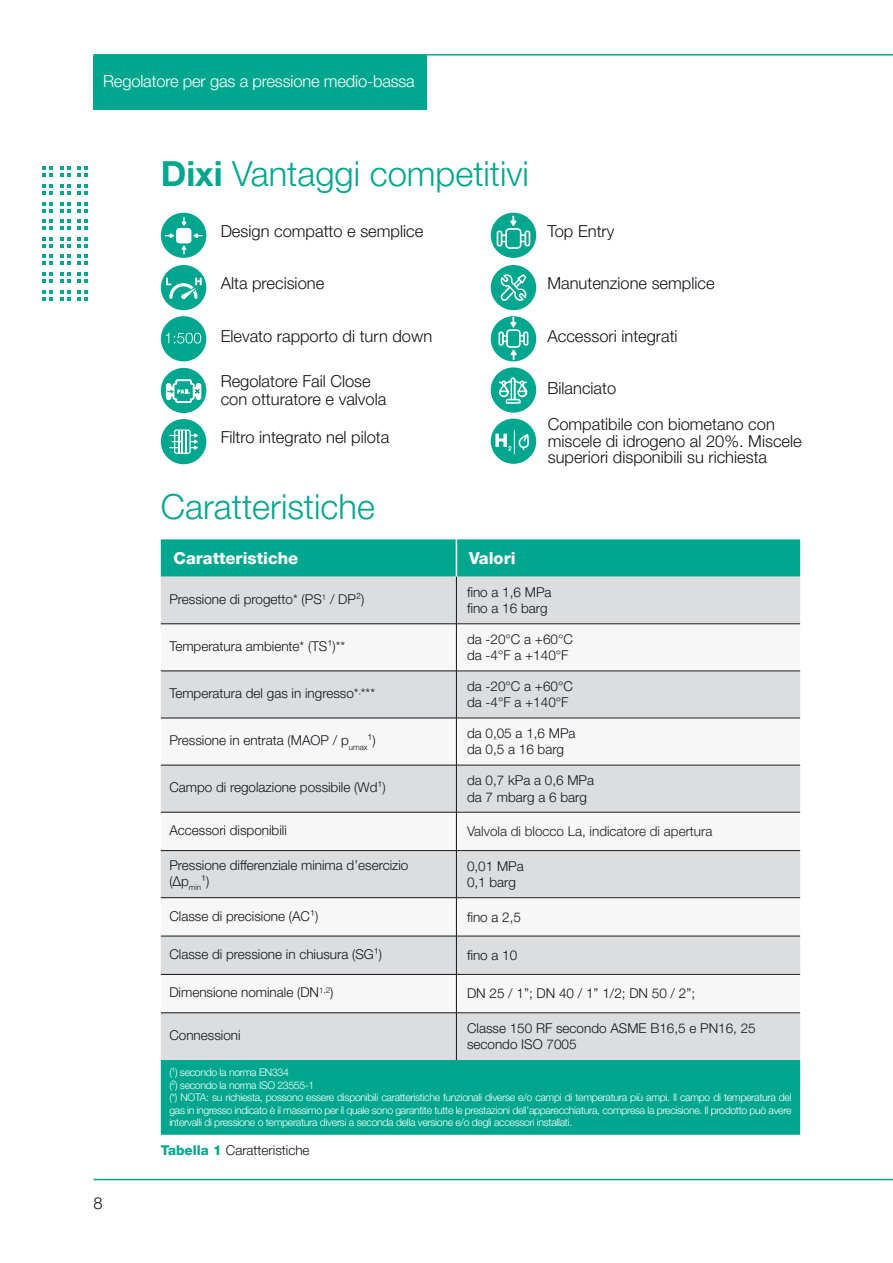
<style>
.page{position:relative;width:893px;height:1263px;background:#fff}
.page>*{position:absolute;margin:0;border:0;box-sizing:border-box;transform-origin:0 0}
.t1{font:300 34.5px "Helvetica Neue LT Pro";color:#00a78e}
.t2{font:300 16.5px/16.5px "Helvetica Neue LT Pro";color:#121418}
.t3{font:300 16.5px "Helvetica Neue LT Pro";letter-spacing:-.01em;color:#fff}
.t4{font:800 16.5px "Helvetica Neue LT Pro";color:#fff}
.t5{font:300 13.5px/16.2px "Helvetica Neue LT Pro";color:#121418}
.t6{font:300 13.5px "Helvetica Neue LT Pro";color:#231f20}
.t7{font:300 10.5px/12.6px "Helvetica Neue LT Pro";letter-spacing:-.03em;color:#fff}
.s1{font-weight:700}
.s2{font-weight:800;color:#00a78e}
</style>
<div class="page">
<div style="left:94px;top:55px;width:333px;height:55px;background:#00a78e"></div>
<hr style="left:94px;top:1179px;width:799px;height:1px;background:#00a78e">
<hr style="left:94px;top:54px;width:799px;height:2px;background:#00a78e">
<svg style="left:42px;top:167px;width:11px;height:10px"></svg>
<svg style="left:60px;top:167px;width:11px;height:10px"></svg>
<svg style="left:78px;top:167px;width:10px;height:10px"></svg>
<svg style="left:42px;top:184px;width:11px;height:11px"></svg>
<svg style="left:60px;top:184px;width:11px;height:11px"></svg>
<svg style="left:78px;top:184px;width:10px;height:11px"></svg>
<svg style="left:42px;top:202px;width:11px;height:10px"></svg>
<svg style="left:60px;top:202px;width:11px;height:10px"></svg>
<svg style="left:78px;top:202px;width:10px;height:10px"></svg>
<svg style="left:42px;top:219px;width:11px;height:11px"></svg>
<svg style="left:60px;top:219px;width:11px;height:11px"></svg>
<svg style="left:78px;top:219px;width:10px;height:11px"></svg>
<svg style="left:42px;top:237px;width:11px;height:11px"></svg>
<svg style="left:60px;top:237px;width:11px;height:11px"></svg>
<svg style="left:78px;top:237px;width:10px;height:11px"></svg>
<svg style="left:42px;top:255px;width:11px;height:10px"></svg>
<svg style="left:60px;top:255px;width:11px;height:10px"></svg>
<svg style="left:78px;top:255px;width:10px;height:10px"></svg>
<svg style="left:42px;top:272px;width:11px;height:11px"></svg>
<svg style="left:60px;top:272px;width:11px;height:11px"></svg>
<svg style="left:78px;top:272px;width:10px;height:11px"></svg>
<svg style="left:42px;top:290px;width:11px;height:10px"></svg>
<svg style="left:60px;top:290px;width:11px;height:10px"></svg>
<svg style="left:78px;top:290px;width:10px;height:10px"></svg>
<div style="left:161px;top:539px;width:639px;height:596px;background:#00a78e"></div>
<div style="left:161px;top:577px;width:639px;height:483px;background:#dcdddf"></div>
<svg style="left:161px;top:624px;width:639px;height:388px"></svg>
<hr style="left:456px;top:539px;width:1px;height:38px;background:#fff">
<hr style="left:456px;top:577px;width:1px;height:47px;background:#121418">
<hr style="left:161px;top:623px;width:296px;height:1px;background:#121418">
<hr style="left:456px;top:624px;width:1px;height:47px;background:#121418">
<hr style="left:161px;top:671px;width:296px;height:1px;background:#121418">
<hr style="left:456px;top:671px;width:1px;height:47px;background:#121418">
<hr style="left:161px;top:718px;width:296px;height:1px;background:#121418">
<hr style="left:456px;top:718px;width:1px;height:47px;background:#121418">
<hr style="left:161px;top:765px;width:296px;height:1px;background:#121418">
<hr style="left:456px;top:765px;width:1px;height:47px;background:#121418">
<hr style="left:161px;top:812px;width:296px;height:1px;background:#121418">
<hr style="left:456px;top:812px;width:1px;height:38px;background:#121418">
<hr style="left:161px;top:850px;width:296px;height:1px;background:#121418">
<hr style="left:456px;top:851px;width:1px;height:46px;background:#121418">
<hr style="left:161px;top:897px;width:296px;height:1px;background:#121418">
<hr style="left:456px;top:898px;width:1px;height:38px;background:#121418">
<hr style="left:161px;top:936px;width:296px;height:1px;background:#121418">
<hr style="left:456px;top:936px;width:1px;height:38px;background:#121418">
<hr style="left:161px;top:974px;width:296px;height:1px;background:#121418">
<hr style="left:456px;top:974px;width:1px;height:38px;background:#121418">
<hr style="left:161px;top:1012px;width:296px;height:1px;background:#121418">
<hr style="left:456px;top:1013px;width:1px;height:47px;background:#121418">
<hr style="left:457px;top:623px;width:343px;height:1px;background:#231f20">
<hr style="left:457px;top:671px;width:343px;height:1px;background:#231f20">
<hr style="left:457px;top:718px;width:343px;height:1px;background:#231f20">
<hr style="left:457px;top:765px;width:343px;height:1px;background:#231f20">
<hr style="left:457px;top:812px;width:343px;height:1px;background:#231f20">
<hr style="left:457px;top:850px;width:343px;height:1px;background:#231f20">
<hr style="left:457px;top:897px;width:343px;height:1px;background:#231f20">
<hr style="left:457px;top:936px;width:343px;height:1px;background:#231f20">
<hr style="left:457px;top:974px;width:343px;height:1px;background:#231f20">
<hr style="left:457px;top:1012px;width:343px;height:1px;background:#231f20">
<div style="left:161px;top:213px;width:45px;height:45px;background:#00a78e;border-radius:50%"></div>
<svg style="left:165px;top:217px;width:38px;height:38px"></svg>
<div style="left:491px;top:213px;width:45px;height:45px;background:#00a78e;border-radius:50%"></div>
<svg style="left:497px;top:216px;width:33px;height:33px"></svg>
<div style="left:161px;top:265px;width:45px;height:45px;background:#00a78e;border-radius:50%"></div>
<svg style="left:166px;top:278px;width:36px;height:22px"></svg>
<div style="left:491px;top:265px;width:45px;height:45px;background:#00a78e;border-radius:50%"></div>
<svg style="left:500px;top:274px;width:27px;height:27px"></svg>
<div style="left:161px;top:316px;width:45px;height:45px;background:#00a78e;border-radius:50%"></div>
<svg style="left:166px;top:333px;width:35px;height:10px"></svg>
<div style="left:491px;top:316px;width:45px;height:45px;background:#00a78e;border-radius:50%"></div>
<svg style="left:498px;top:318px;width:30px;height:41px"></svg>
<div style="left:161px;top:368px;width:45px;height:45px;background:#00a78e;border-radius:50%"></div>
<svg style="left:166px;top:379px;width:35px;height:24px"></svg>
<div style="left:161px;top:419px;width:45px;height:45px;background:#00a78e;border-radius:50%"></div>
<svg style="left:169px;top:429px;width:29px;height:25px"></svg>
<div style="left:491px;top:367px;width:45px;height:46px;background:#00a78e;border-radius:50%"></div>
<svg style="left:499px;top:377px;width:28px;height:27px"></svg>
<div style="left:491px;top:419px;width:45px;height:45px;background:#00a78e;border-radius:50%"></div>
<svg style="left:495px;top:430px;width:34px;height:24px"></svg>
<p class="t3" style="left:103px;top:71px;width:313px">Regolatore per gas a pressione medio-bassa</p>
<h1 class="t1" style="left:161px;top:153px;width:370px"><span class="s1">Dixi</span> Vantaggi competitivi</h1>
<p class="t2" style="left:221px;top:222px;width:204px">Design compatto e semplice</p>
<p class="t2" style="left:221px;top:275px;width:105px">Alta precisione</p>
<p class="t2" style="left:221px;top:327px;width:213px">Elevato rapporto di turn down</p>
<p class="t2" style="left:221px;top:372px;width:167px;line-height:18px">Regolatore Fail Close con otturatore e valvola</p>
<p class="t2" style="left:221px;top:428px;width:170px">Filtro integrato nel pilota</p>
<p class="t2" style="left:547px;top:222px;width:68px">Top Entry</p>
<p class="t2" style="left:547px;top:275px;width:169px">Manutenzione semplice</p>
<p class="t2" style="left:547px;top:327px;width:132px">Accessori integrati</p>
<p class="t2" style="left:547px;top:380px;width:70px">Bilanciato</p>
<p class="t2" style="left:548px;top:416px;width:255px">Compatibile con biometano con miscele di idrogeno al 20%. Miscele superiori disponibili su richiesta</p>
<p class="t2" style="left:94px;top:1195px;width:11px">8</p>
<h1 class="t1" style="left:161px;top:486px;width:216px">Caratteristiche</h1>
<p class="t4" style="left:174px;top:548px;width:126px">Caratteristiche</p>
<p class="t4" style="left:469px;top:548px;width:48px">Valori</p>
<p class="t5" style="left:169px;top:591px;width:196px">Pressione di progetto* (PS<sup>1</sup> / DP²)</p>
<p class="t5" style="left:467px;top:584px;width:86px">fino a 1,6 MPa fino a 16 barg</p>
<p class="t5" style="left:169px;top:638px;width:177px">Temperatura ambiente* (TS¹)**</p>
<p class="t5" style="left:467px;top:631px;width:107px">da -20°C a +60°C da -4°F a +140°F</p>
<p class="t5" style="left:169px;top:685px;width:207px">Temperatura del gas in ingresso*<sup>,</sup>***</p>
<p class="t5" style="left:467px;top:678px;width:107px">da -20°C a +60°C da -4°F a +140°F</p>
<p class="t5" style="left:169px;top:732px;width:208px">Pressione in entrata (MAOP / p<sub>umax</sub>¹)</p>
<p class="t5" style="left:467px;top:725px;width:110px">da 0,05 a 1,6 MPa da 0,5 a 16 barg</p>
<p class="t5" style="left:169px;top:779px;width:218px">Campo di regolazione possibile (Wd¹)</p>
<p class="t5" style="left:467px;top:772px;width:129px">da 0,7 kPa a 0,6 MPa da 7 mbarg a 6 barg</p>
<p class="t5" style="left:169px;top:822px;width:119px">Accessori disponibili</p>
<p class="t6" style="left:467px;top:823px;width:247px">Valvola di blocco La, indicatore di apertura</p>
<p class="t5" style="left:169px;top:857px;width:241px">Pressione differenziale minima d’esercizio (Δp<sub>min</sub>¹)</p>
<p class="t5" style="left:467px;top:858px;width:58px">0,01 MPa<br>0,1 barg</p>
<p class="t5" style="left:169px;top:907px;width:151px">Classe di precisione (AC¹)</p>
<p class="t5" style="left:467px;top:908px;width:56px">fino a 2,5</p>
<p class="t5" style="left:169px;top:946px;width:214px">Classe di pressione in chiusura (SG¹)</p>
<p class="t5" style="left:467px;top:947px;width:52px">fino a 10</p>
<p class="t5" style="left:169px;top:984px;width:165px">Dimensione nominale (DN<sup>1,2</sup>)</p>
<p class="t5" style="left:467px;top:985px;width:230px">DN 25 / 1”; DN 40 / 1” 1/2; DN 50 / 2”;</p>
<p class="t5" style="left:169px;top:1027px;width:73px">Connessioni</p>
<p class="t5" style="left:467px;top:1020px;width:290px">Classe 150 RF secondo ASME B16,5 e PN16, 25 secondo ISO 7005</p>
<p class="t7" style="left:169px;top:1066px;width:624px">(¹) secondo la norma EN334<br>(²) secondo la norma ISO 23555-1<br>(*) NOTA: su richiesta, possono essere disponibili caratteristiche funzionali diverse e/o campi di temperatura più ampi. Il campo di temperatura del gas in ingresso indicato è il massimo per il quale sono garantite tutte le prestazioni dell’apparecchiatura, compresa la precisione. Il prodotto può avere intervalli di pressione o temperatura diversi a seconda della versione e/o degli accessori installati.</p>
<p class="t5" style="left:161px;top:1141px;width:150px"><span class="s2">Tabella 1</span> Caratteristiche</p>
</div>
